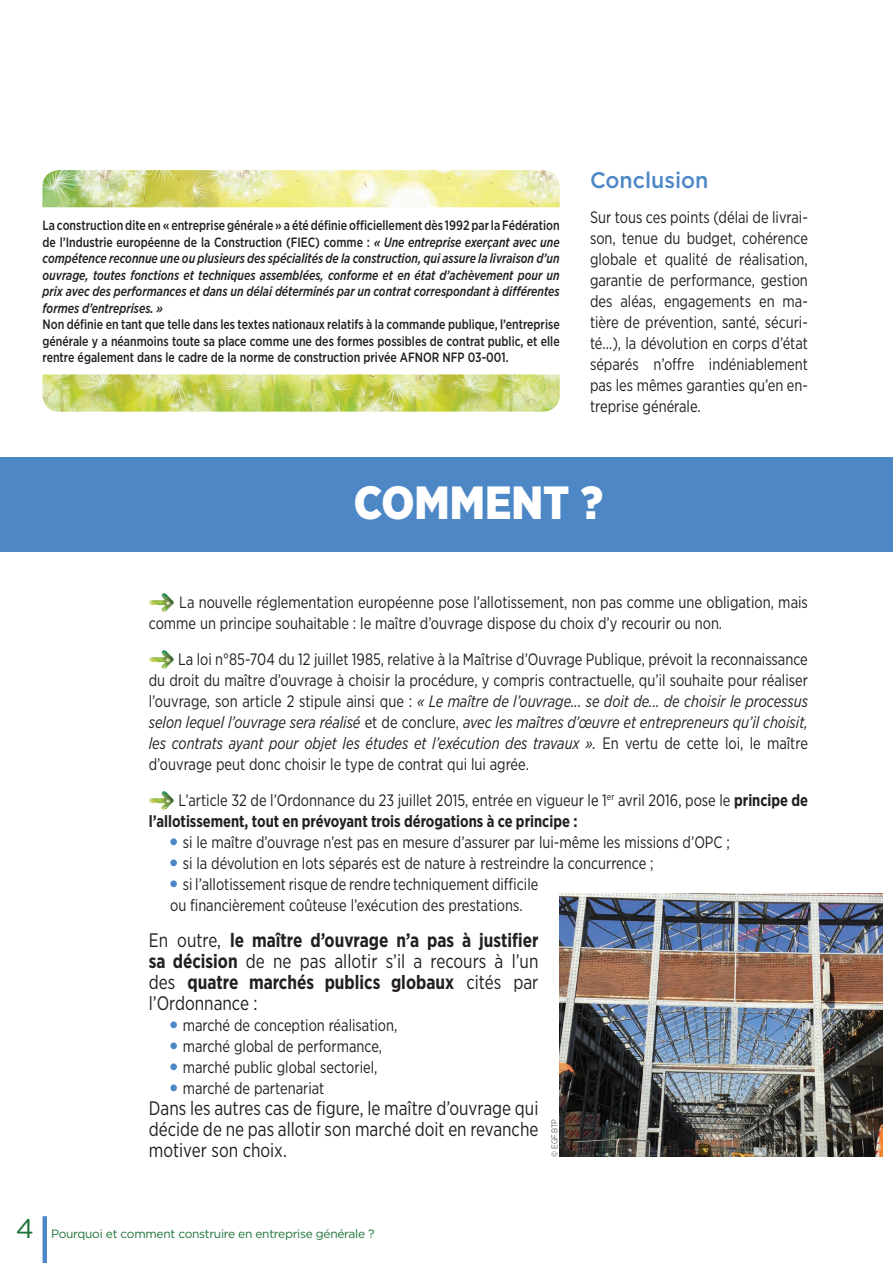
<style>
.page{position:relative;width:893px;height:1263px;background:#fff}
.page>*{position:absolute;margin:0;border:0;box-sizing:border-box;transform-origin:0 0}
.t1{font:900 46.5px "Gotham Narrow";color:#fff}
.t2{font:27px "Gotham";color:#1e7339}
.t3{font:500 22.5px "Gotham";color:#4d87c6;scale:.95 1}
.t4{font:700 19.5px/21px "Gotham Narrow";color:#231f20;text-align:justify;scale:.9 1}
.t5{font:19.5px/21px "Gotham Narrow";color:#231f20;text-align:justify;scale:.9 1}
.t6{font:16.5px/21px "Gotham Narrow";color:#231f20;scale:.9 1}
.t7{font:italic 500 13.5px/16.5px "Gotham Narrow";color:#231f20;text-align:justify;scale:.9 1}
.t8{font:500 13.5px/16.5px "Gotham Narrow";color:#231f20;text-align:justify;scale:.9 1}
.t9{font:12px "Gotham";letter-spacing:-.025em;color:#1e7339}
.t10{font:300 8.25px "Gotham";color:#231f20;scale:.85 1}
.s1{font-style:normal}
.s2{font-style:italic}
.s3{font-weight:700}
.s4{color:#4d87c6}
.s5{font-weight:400}
</style>
<div class="page">
<hr style="left:43px;top:1216px;width:4px;height:47px;background:#4d87c6">
<div style="left:0;top:457px;width:893px;height:95px;background:#4d87c6"></div>
<img style="left:149px;top:593px;width:25px;height:19px">
<img style="left:149px;top:650px;width:25px;height:19px">
<img style="left:149px;top:791px;width:25px;height:19px">
<div style="left:170px;top:838px;width:7px;height:7px;border:3px solid #4d87c6;border-radius:2px"></div>
<div style="left:170px;top:859px;width:7px;height:7px;border:3px solid #4d87c6;border-radius:2px"></div>
<div style="left:170px;top:880px;width:7px;height:7px;border:3px solid #4d87c6;border-radius:2px"></div>
<div style="left:170px;top:1021px;width:7px;height:7px;border:3px solid #4d87c6;border-radius:2px"></div>
<div style="left:170px;top:1042px;width:7px;height:7px;border:3px solid #4d87c6;border-radius:2px"></div>
<div style="left:170px;top:1063px;width:7px;height:7px;border:3px solid #4d87c6;border-radius:2px"></div>
<div style="left:170px;top:1084px;width:7px;height:7px;border:3px solid #4d87c6;border-radius:2px"></div>
<img style="left:43px;top:374px;width:517px;height:38px">
<img style="left:43px;top:170px;width:517px;height:37px">
<img style="left:560px;top:893px;width:322px;height:264px">
<p class="t7" style="left:43px;top:217px;width:576px"><span class="s1">La construction dite en « entreprise générale » a été définie officiellement dès 1992 par la Fédération de l’Industrie européenne de la Construction (FIEC) comme :</span> « Une entreprise exerçant avec une compétence reconnue une ou plusieurs des spécialités de la construction, qui assure la livraison d’un ouvrage, toutes fonctions et techniques assemblées, conforme et en état d’achèvement pour un prix avec des performances et dans un délai déterminés par un contrat correspondant à différentes formes d’entreprises. »</p>
<p class="t8" style="left:43px;top:316px;width:576px">Non définie en tant que telle dans les textes nationaux relatifs à la commande publique, l’entreprise générale y a néanmoins toute sa place comme une des formes possibles de contrat public, et elle rentre également dans le cadre de la norme de construction privée AFNOR NFP 03-001.</p>
<h3 class="t3" style="left:590px;top:165px;width:126px">Conclusion</h3>
<p class="t6" style="left:590px;top:206px;width:244px;text-align:justify">Sur tous ces points (délai de livrai&shy;son, tenue du budget, cohérence globale et qualité de réalisation, garantie de performance, gestion des aléas, engagements en ma&shy;tière de prévention, santé, sécuri&shy;té…), la dévolution en corps d’état séparés n’offre indéniablement pas les mêmes garanties qu’en en&shy;treprise générale.</p>
<h1 class="t1" style="left:354px;top:472px;width:251px">COMMENT ?</h1>
<p class="t6" style="left:149px;top:591px;width:734px;text-indent:30px">La nouvelle réglementation européenne pose l’allotissement, non pas comme une obligation, mais comme un principe souhaitable : le maître d’ouvrage dispose du choix d’y recourir ou non.</p>
<p class="t6" style="left:149px;top:648px;width:734px;text-align:justify;text-indent:29px">La loi n°85-704 du 12 juillet 1985, relative à la Maîtrise d’Ouvrage Publique, prévoit la reconnaissance du droit du maître d’ouvrage à choisir la procédure, y compris contractuelle, qu’il souhaite pour réaliser l’ouvrage, son article 2 stipule ainsi que : <span class="s2">« Le maître de l’ouvrage... se doit de... de choisir le processus selon lequel l’ouvrage sera réalisé</span> et de conclure, <span class="s2">avec les maîtres d’œuvre et entrepreneurs qu’il choisit, les contrats ayant pour objet les études et l’exécution des travaux ».</span> En vertu de cette loi, le maître d’ouvrage peut donc choisir le type de contrat qui lui agrée.</p>
<p class="t6" style="left:149px;top:789px;width:734px;text-indent:30px">L’article 32 de l’Ordonnance du 23 juillet 2015, entrée en vigueur le 1<sup>er</sup> avril 2016, pose le <span class="s3">principe de l’allotissement, tout en prévoyant trois dérogations à ce principe :</span></p>
<p class="t6" style="left:170px;top:831px;width:624px"><span class="s4">•</span> si le maître d’ouvrage n’est pas en mesure d’assurer par lui-même les missions d’OPC ;</p>
<p class="t6" style="left:170px;top:852px;width:539px"><span class="s4">•</span> si la dévolution en lots séparés est de nature à restreindre la concurrence ;</p>
<p class="t6" style="left:170px;top:873px;width:411px"><span class="s4">•</span> si l’allotissement risque de rendre techniquement difficile ou financièrement coûteuse l’exécution des prestations.</p>
<p class="t4" style="left:149px;top:929px;width:434px"><span class="s5">En outre,</span> le maître d’ouvrage n’a pas à justifier sa décision <span class="s5">de ne pas allotir s’il a recours à l’un des</span> quatre marchés publics globaux <span class="s5">cités par l’Ordonnance :</span></p>
<p class="t6" style="left:170px;top:1014px;width:254px"><span class="s4">•</span> marché de conception réalisation,</p>
<p class="t6" style="left:170px;top:1035px;width:237px"><span class="s4">•</span> marché global de performance,</p>
<p class="t6" style="left:170px;top:1056px;width:232px"><span class="s4">•</span> marché public global sectoriel,</p>
<p class="t6" style="left:170px;top:1077px;width:173px"><span class="s4">•</span> marché de partenariat</p>
<p class="t5" style="left:149px;top:1097px;width:434px">Dans les autres cas de figure, le maître d’ouvrage qui décide de ne pas allotir son marché doit en revanche motiver son choix.</p>
<p class="t10" style="left:549px;top:1157px;width:46px;rotate:-90deg">© EGF.BTP</p>
<h2 class="t2" style="left:16px;top:1211px;width:20px">4</h2>
<p class="t9" style="left:51px;top:1226px;width:325px">Pourquoi et comment construire en entreprise générale ?</p>
</div>
